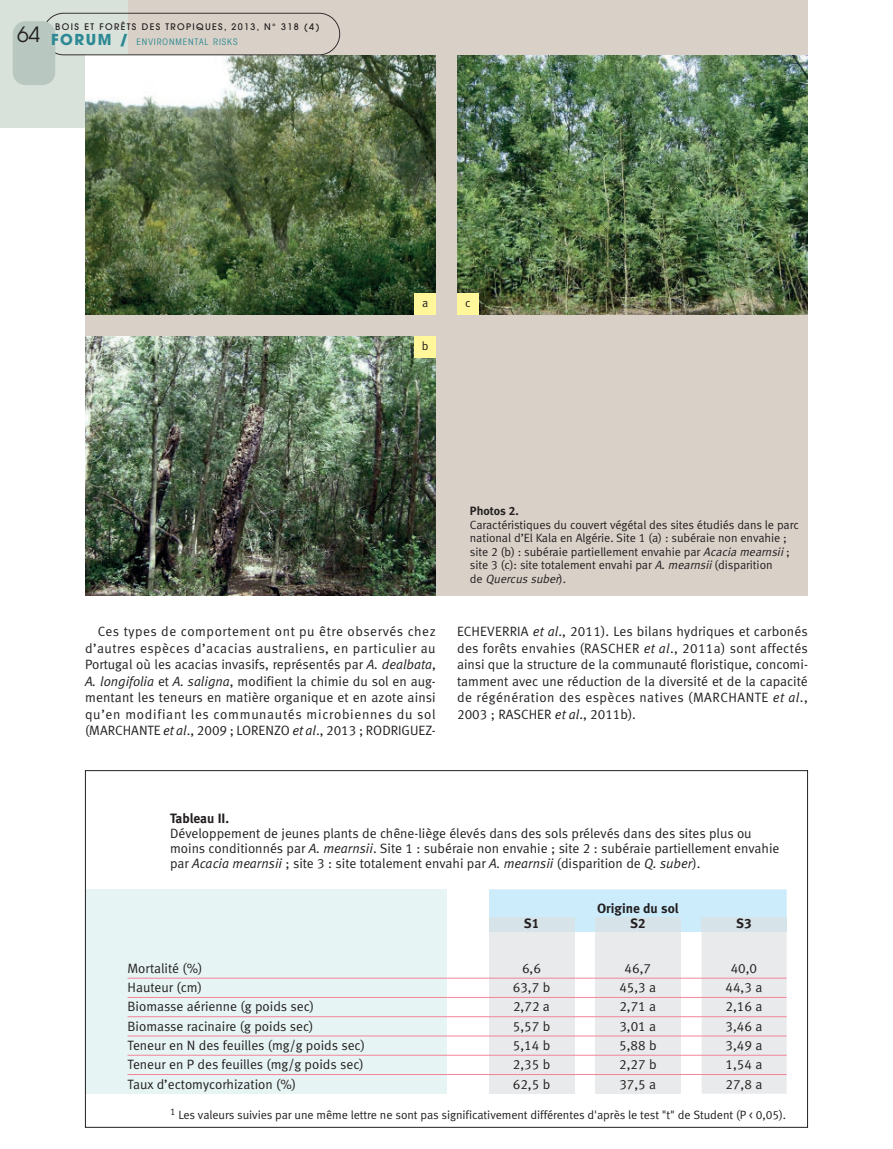
<style>
.page{position:relative;width:893px;height:1149px;background:#fff}
.page>*{position:absolute;margin:0;border:0;box-sizing:border-box;transform-origin:0 0}
.t1{font:21px "Avant Garde";color:#231f20}
.t2{font:13.5px/16.5px "Meta Normal LF";color:#231f20;text-align:justify}
.t3{font:13.5px "Meta Bold LF";color:#231f20}
.t4{font:12px/13.5px "Meta Normal LF";letter-spacing:-.005em;color:#231f20}
.t5{font:12px "Meta Bold LF";color:#231f20}
.t6{font:500 9px/15.3px "Avant Garde";letter-spacing:.15em;color:#231f20}
.s1{font-weight:700;font-size:15px;color:#2c8993}
.s2{font-weight:400;font-stretch:condensed;color:#2c8993}
.s3{font-style:italic}
</style>
<div class="page">
<div style="left:85px;top:0;width:723px;height:595px;background:#d9d1c8"></div>
<div style="left:0;top:0;width:128px;height:128px;background:#d9e1db"></div>
<img style="left:85px;top:55px;width:351px;height:260px">
<img style="left:85px;top:336px;width:351px;height:259px">
<img style="left:457px;top:55px;width:351px;height:260px">
<svg style="left:46px;top:13px;width:294px;height:42px"></svg>
<div style="left:13px;top:21px;width:42px;height:64px;background:#b8c8c0;border-radius:13px"></div>
<svg style="left:489px;top:889px;width:298px;height:204px;background:#e6eaed"></svg>
<div style="left:702px;top:916px;width:85px;height:15px;background:#d6e3e9"></div>
<div style="left:85px;top:889px;width:361px;height:204px;background:#e6f4f3"></div>
<hr style="left:128px;top:977px;width:659px;height:1px;background:#f3869a">
<hr style="left:128px;top:996px;width:659px;height:1px;background:#f3869a">
<hr style="left:128px;top:1016px;width:659px;height:1px;background:#f3869a">
<hr style="left:128px;top:1035px;width:659px;height:1px;background:#f3869a">
<hr style="left:128px;top:1054px;width:659px;height:1px;background:#f3869a">
<hr style="left:128px;top:1073px;width:659px;height:1px;background:#f3869a">
<div style="left:415px;top:293px;width:21px;height:22px;background:#fff79a"></div>
<div style="left:457px;top:293px;width:21px;height:22px;background:#fff79a"></div>
<div style="left:415px;top:336px;width:21px;height:21px;background:#fff79a"></div>
<h1 class="t1" style="left:17px;top:22px;width:25px">64</h1>
<p class="t6" style="left:51px;top:19px;width:270px;text-indent:4px">BOIS ET FORÊTS DES TROPIQUES, 2013, N° 318 (4)<br><span class="s1">FORUM /</span> <span class="s2">ENVIRONMENTAL RISKS</span></p>
<p class="t4" style="left:422px;top:296px;width:8px">a</p>
<p class="t4" style="left:465px;top:296px;width:7px">c</p>
<p class="t4" style="left:422px;top:338px;width:8px">b</p>
<p class="t5" style="left:470px;top:503px;width:50px">Photos 2.</p>
<p class="t4" style="left:470px;top:517px;width:331px">Caractéristiques du couvert végétal des sites étudiés dans le parc national d’El Kala en Algérie. Site 1 (a) : subéraie non envahie ; site 2 (b) : subéraie partiellement envahie par <span class="s3">Acacia mearnsii</span>; site 3 (c): site totalement envahi par <span class="s3">A.mearnsii</span>(disparition<br>d e <span class="s3">Quercus suber</span>) .</p>
<p class="t2" style="left:85px;top:622px;width:352px;text-indent:13px">Ces types de comportement ont pu être observés chez d’autres espèces d’acacias australiens, en particulier au Portugal où les acacias invasifs, représentés par <span class="s3">A. dealbata</span>, <span class="s3">A. longifolia</span> et <span class="s3">A. saligna</span>, modifient la chimie du sol en aug&shy;mentant les teneurs en matière organique et en azote ainsi qu’en modifiant les communautés microbiennes du sol (MARCHANTE <span class="s3">et al</span>., 2009 ; LORENZO <span class="s3">et al</span>., 2013 ; RODRIGUEZ-</p>
<p class="t2" style="left:457px;top:622px;width:352px">ECHEVERRIA <span class="s3">et al</span>., 2011). Les bilans hydriques et carbonés des forêts envahies (RASCHER <span class="s3">et al</span>., 2011a) sont affectés ainsi que la structure de la communauté floristique, concomi&shy;tamment avec une réduction de la diversité et de la capacité de régénération des espèces natives (MARCHANTE <span class="s3">et al</span>., 2003 ; RASCHER <span class="s3">et al</span>., 2011b).</p>
<p class="t3" style="left:170px;top:809px;width:61px">Tableau II.</p>
<p class="t2" style="left:170px;top:825px;width:611px;line-height:15px;text-align:left">Développement de jeunes plants de chêne-liège élevés dans des sols prélevés dans des sites plus ou moins conditionnés par <span class="s3">A. mearnsii</span>. Site 1 : subéraie non envahie ; site 2 : subéraie partiellement envahie par <span class="s3">Acacia mearnsii</span> ; site 3 : site totalement envahi par <span class="s3">A. mearnsii</span> (disparition de <span class="s3">Q. suber</span>).</p>
<p class="t3" style="left:597px;top:899px;width:83px">Origine du sol</p>
<p class="t3" style="left:524px;top:914px;width:17px">S1</p>
<p class="t3" style="left:630px;top:914px;width:17px">S2</p>
<p class="t3" style="left:736px;top:914px;width:17px">S3</p>
<p class="t2" style="left:128px;top:959px;width:76px">Mortalité (%)</p>
<p class="t2" style="left:522px;top:959px;width:20px">6,6</p>
<p class="t2" style="left:625px;top:959px;width:28px">46,7</p>
<p class="t2" style="left:731px;top:959px;width:28px">40,0</p>
<p class="t2" style="left:128px;top:978px;width:76px">Hauteur (cm)</p>
<p class="t2" style="left:513px;top:978px;width:39px">63,7 b</p>
<p class="t2" style="left:619px;top:978px;width:38px">45,3 a</p>
<p class="t2" style="left:725px;top:978px;width:38px">44,3 a</p>
<p class="t2" style="left:128px;top:998px;width:188px">Biomasse aérienne (g poids sec)</p>
<p class="t2" style="left:513px;top:998px;width:38px">2,72 a</p>
<p class="t2" style="left:619px;top:998px;width:38px">2,71 a</p>
<p class="t2" style="left:725px;top:998px;width:38px">2,16 a</p>
<p class="t2" style="left:128px;top:1017px;width:187px">Biomasse racinaire (g poids sec)</p>
<p class="t2" style="left:513px;top:1017px;width:39px">5,57 b</p>
<p class="t2" style="left:619px;top:1017px;width:38px">3,01 a</p>
<p class="t2" style="left:725px;top:1017px;width:38px">3,46 a</p>
<p class="t2" style="left:128px;top:1036px;width:239px">Teneur en N des feuilles (mg/g poids sec)</p>
<p class="t2" style="left:513px;top:1036px;width:39px">5,14 b</p>
<p class="t2" style="left:619px;top:1036px;width:39px">5,88 b</p>
<p class="t2" style="left:725px;top:1036px;width:38px">3,49 a</p>
<p class="t2" style="left:128px;top:1055px;width:238px">Teneur en P des feuilles (mg/g poids sec)</p>
<p class="t2" style="left:513px;top:1055px;width:39px">2,35 b</p>
<p class="t2" style="left:619px;top:1055px;width:39px">2,27 b</p>
<p class="t2" style="left:725px;top:1055px;width:38px">1,54 a</p>
<p class="t2" style="left:128px;top:1075px;width:170px">Taux d’ectomycorhization (%)</p>
<p class="t2" style="left:513px;top:1075px;width:39px">62,5 b</p>
<p class="t2" style="left:619px;top:1075px;width:38px">37,5 a</p>
<p class="t2" style="left:725px;top:1075px;width:38px">27,8 a</p>
<p class="t4" style="left:170px;top:1107px;width:617px"><sup>1</sup> Les valeurs suivies par une même lettre ne sont pas significativement différentes d'après le test "t" de Student (P &lt; 0,05).</p>
</div>
